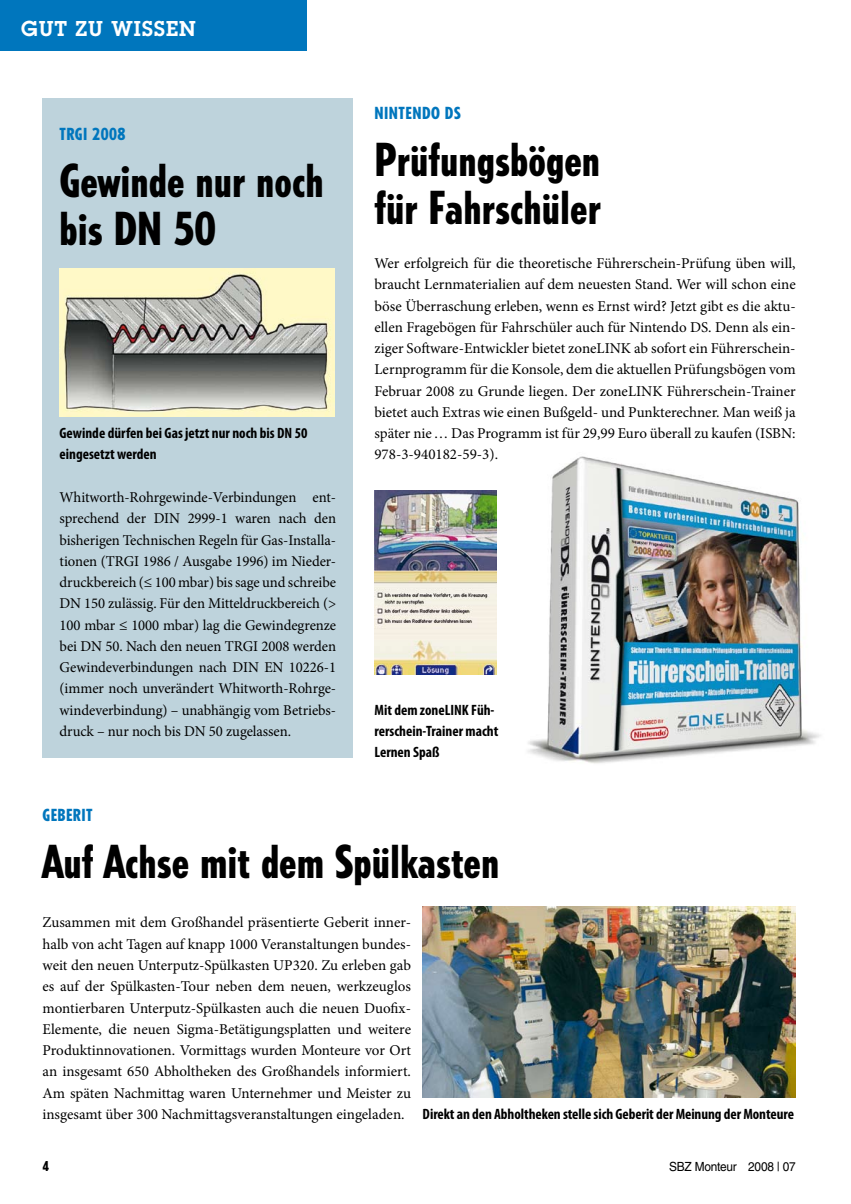
<style>
.page{position:relative;width:851px;height:1204px;background:#fff}
.page>*{position:absolute;margin:0;border:0;box-sizing:border-box;transform-origin:0 0}
.t1{font:800 condensed 45px/48px "Tempo Std";color:#000}
.t2{font:600 21px "Lubalin Graph Std";letter-spacing:.05em;color:#fff}
.t3{font:800 condensed 16.5px "Tempo Std";letter-spacing:.03em;color:#0076bd}
.t4{font:15px/21.3px "Minion Pro";letter-spacing:-.005em;color:#000;text-align:justify}
.t5{font:700 condensed 15px/21.3px "Myriad Pro";color:#000}
.t6{font:12.6px "Helvetica LT Std";letter-spacing:-.02em;color:#000;scale:.94 1}
.s1{font-family:"Minion Pro";font-weight:400;font-stretch:normal}
</style>
<div class="page">
<div style="left:0;top:0;width:306px;height:51px;background:#0076bd"></div>
<div style="left:43px;top:98px;width:310px;height:659px;background:#bed3dc"></div>
<img style="left:528px;top:456px;width:293px;height:308px">
<img style="left:422px;top:906px;width:373px;height:191px">
<img style="left:60px;top:268px;width:274px;height:149px">
<img style="left:374px;top:490px;width:122px;height:184px">
<h2 class="t2" style="left:21px;top:15px;width:176px">GUT ZU WISSEN</h2>
<p class="t3" style="left:60px;top:124px;width:67px">TRGI 2008</p>
<h1 class="t1" style="left:60px;top:156px;width:266px">Gewinde nur noch bis DN 50</h1>
<p class="t5" style="left:60px;top:422px;width:249px">Gewinde dürfen bei Gas jetzt nur noch bis DN 50 eingesetzt werden</p>
<p class="t4" style="left:60px;top:486px;width:278px">Whitworth-Rohrgewinde-Verbindungen ent&shy;sprechend der DIN 2999-1 waren nach den bisherigen Technischen Regeln für Gas-Installa&shy;tionen (TRGI 1986 / Ausgabe 1996) im Nieder&shy;druckbereich (≤ 100 mbar) bis sage und schreibe DN 150 zulässig. Für den Mitteldruckbereich (&gt; 100 mbar ≤ 1000 mbar) lag die Gewindegrenze bei DN 50. Nach den neuen TRGI 2008 werden Gewindeverbindungen nach DIN EN 10226-1 (immer noch unverändert Whitworth-Rohrge&shy;windeverbindung) – unabhängig vom Betriebs&shy;druck – nur noch bis DN 50 zugelassen.</p>
<p class="t3" style="left:374px;top:103px;width:88px">Nintendo DS</p>
<h1 class="t1" style="left:374px;top:135px;width:228px">Prüfungsbögen für Fahrschüler</h1>
<p class="t4" style="left:374px;top:253px;width:422px">Wer erfolgreich für die theoretische Führerschein-Prüfung üben will, braucht Lernmaterialien auf dem neuesten Stand. Wer will schon eine böse Überraschung erleben, wenn es Ernst wird? Jetzt gibt es die aktu&shy;ellen Fragebögen für Fahrschüler auch für Nintendo DS. Denn als ein&shy;ziger Software-Entwickler bietet zoneLINK ab sofort ein Führerschein-Lernprogramm für die Konsole, dem die aktuellen Prüfungsbögen vom Februar 2008 zu Grunde liegen. Der zoneLINK Führerschein-Trainer bietet auch Extras wie einen Bußgeld- und Punkterechner. Man weiß ja später nie… Das Programm ist für 29,99 Euro überall zu kaufen (ISBN:<br>978-3-940182-59-3).</p>
<p class="t5" style="left:374px;top:698px;width:126px">Mit dem zoneLINK Füh&shy;rerschein-Trainer macht<br>Lernen Spaß</p>
<p class="t3" style="left:43px;top:804px;width:52px">Geberit</p>
<h1 class="t1" style="left:43px;top:836px;width:458px">Auf Achse mit dem Spülkasten</h1>
<p class="t4" style="left:43px;top:912px;width:370px">Zusammen mit dem Großhandel präsentierte Geberit inner&shy;halb von acht Tagen auf knapp 1000 Veranstaltungen bundes&shy;weit den neuen Unterputz-Spülkasten UP320. Zu erleben gab es auf der Spülkasten-Tour neben dem neuen, werkzeuglos montierbaren Unterputz-Spülkasten auch die neuen Duofix-Elemente, die neuen Sigma-Betätigungsplatten und weitere Produktinnovationen. Vormittags wurden Monteure vor Ort an insgesamt 650 Abholtheken des Großhandels informiert.<br>Am späten Nachmittag waren Unternehmer und Meister zu</p>
<p class="t5" style="left:43px;top:1102px;width:753px"><span class="s1">insgesamt über 300 Nachmittagsveranstaltungen eingeladen.</span> Direkt an den Abholtheken stelle sich Geberit der Meinung der Monteure</p>
<p class="t6" style="left:669px;top:1158px;width:136px">SBZ Monteur 2008 | 07</p>
</div>
